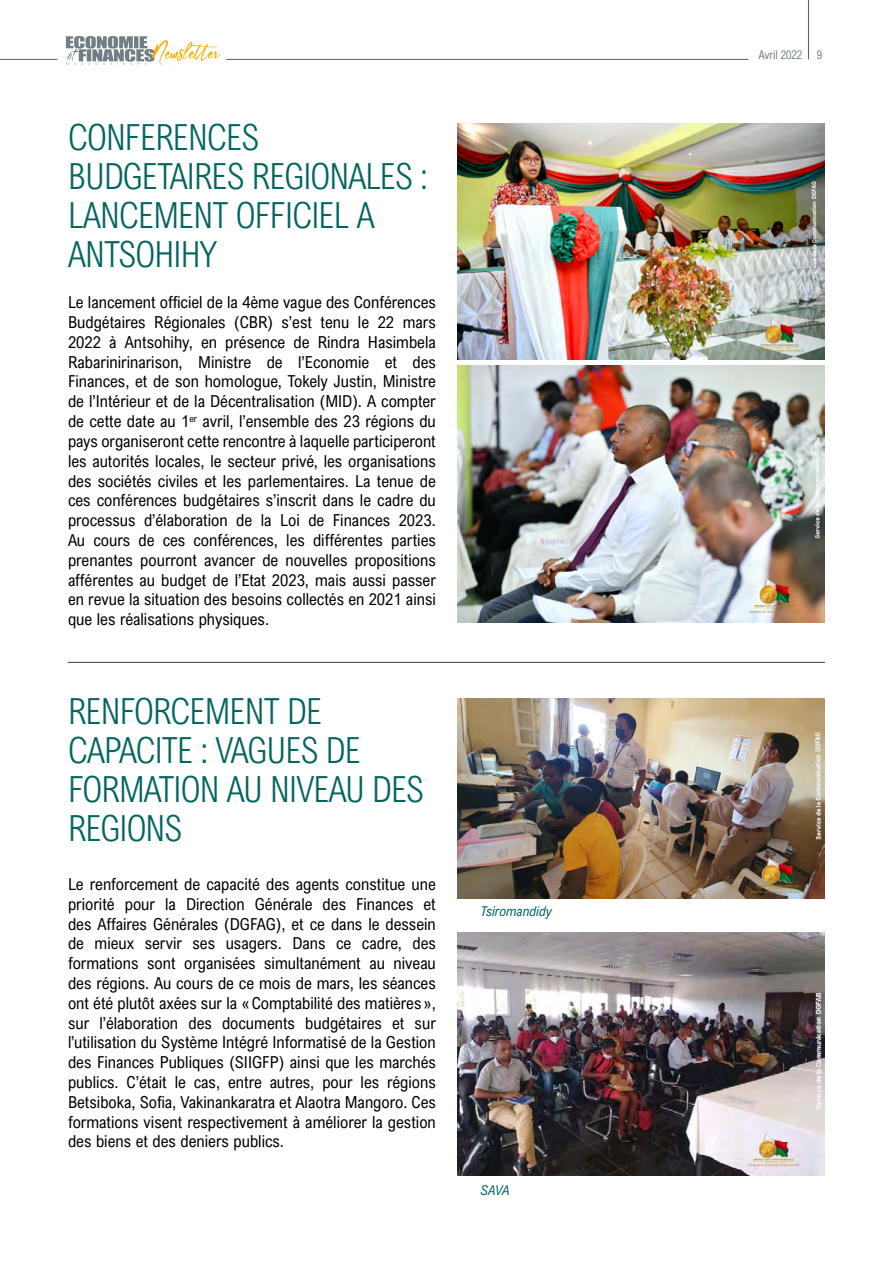
<style>
.page{position:relative;width:893px;height:1263px;background:#fff}
.page>*{position:absolute;margin:0;border:0;box-sizing:border-box;transform-origin:0 0}
.t1{font:300 36px/39px "Arial Nova Cond";letter-spacing:-.025em;color:#036560}
.t2{font:16.5px/19.8px "Arial Nova Cond";color:#000;text-align:justify}
.t3{font:italic 13.5px "Arial Nova Cond";color:#036560}
.t4{font:300 12px "Arial Nova Cond";color:#535d62}
</style>
<div class="page">
<hr style="left:226px;top:59px;width:522px;height:1px;background:#535d62">
<hr style="left:0;top:59px;width:57px;height:1px;background:#535d62">
<hr style="left:808px;top:0;width:1px;height:59px;background:#535d62">
<svg style="left:66px;top:36px;width:155px;height:29px"></svg>
<hr style="left:68px;top:662px;width:757px;height:1px;background:#363e41">
<img style="left:457px;top:698px;width:368px;height:200px">
<img style="left:457px;top:933px;width:368px;height:242px">
<img style="left:457px;top:123px;width:368px;height:236px">
<img style="left:457px;top:365px;width:368px;height:258px">
<h1 class="t1" style="left:68px;top:117px;width:362px">CONFERENCES<br>BUDGETAIRES REGIONALES :<br>LANCEMENT OFFICIEL A<br>ANTSOHIHY</h1>
<p class="t2" style="left:68px;top:292px;width:369px">Le lancement officiel de la 4ème vague des Conférences Budgétaires Régionales (CBR) s’est tenu le 22 mars 2022 à Antsohihy, en présence de Rindra Hasimbela Rabarinirinarison, Ministre de l’Economie et des Finances, et de son homologue, Tokely Justin, Ministre de l’Intérieur et de la Décentralisation (MID). A compter de cette date au 1<sup>er</sup> avril, l’ensemble des 23 régions du pays organiseront cette rencontre à laquelle participeront les autorités locales, le secteur privé, les organisations des sociétés civiles et les parlementaires. La tenue de ces conférences budgétaires s’inscrit dans le cadre du processus d’élaboration de la Loi de Finances 2023.<br>Au cours de ces conférences, les différentes parties prenantes pourront avancer de nouvelles propositions afférentes au budget de l’Etat 2023, mais aussi passer en revue la situation des besoins collectés en 2021 ainsi que les réalisations physiques.</p>
<h1 class="t1" style="left:68px;top:691px;width:358px">RENFORCEMENT DE<br>CAPACITE : VAGUES DE<br>FORMATION AU NIVEAU DES<br>REGIONS</h1>
<p class="t2" style="left:68px;top:874px;width:369px">Le renforcement de capacité des agents constitue une priorité pour la Direction Générale des Finances et des Affaires Générales (DGFAG), et ce dans le dessein de mieux servir ses usagers. Dans ce cadre, des formations sont organisées simultanément au niveau des régions. Au cours de ce mois de mars, les séances ont été plutôt axées sur la «Comptabilité des matières », sur l’élaboration des documents budgétaires et sur l’utilisation du Système Intégré Informatisé de la Gestion des Finances Publiques (SIIGFP) ainsi que les marchés publics. C’était le cas, entre autres, pour les régions Betsiboka, Sofia, Vakinankaratra et Alaotra Mangoro. Ces formations visent respectivement à améliorer la gestion des biens et des deniers publics.</p>
<p class="t3" style="left:480px;top:903px;width:73px">Tsiromandidy</p>
<p class="t3" style="left:480px;top:1182px;width:31px">SAVA</p>
<p class="t4" style="left:759px;top:48px;width:65px">Avril 2022 9</p>
</div>
